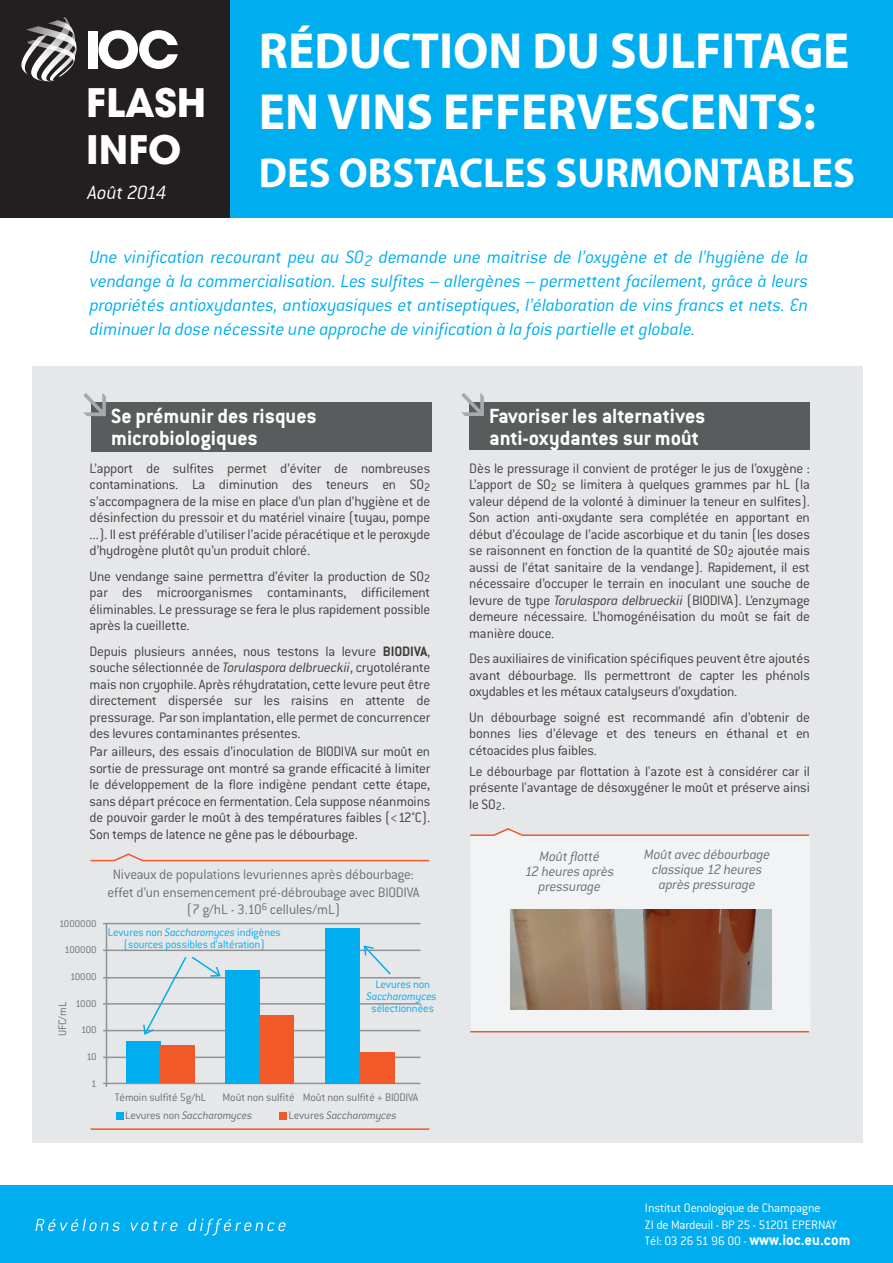
<style>
.page{position:relative;width:893px;height:1263px;background:#fff}
.page>*{position:absolute;margin:0;border:0;box-sizing:border-box;transform-origin:0 0}
.t1{font:700 51px/61.2px "Myriad Pro";color:#fff;scale:.96 1}
.t2{font:700 42px "Myriad Pro";color:#fff;scale:.96 1}
.t3{font:700 39px/46.8px "Avant Garde LT";color:#fff}
.t4{font:700 22.5px/22.5px "Conduit ITC";color:#fff}
.t5{font:italic 300 21px "Conduit ITC";letter-spacing:-.015em;color:#fff}
.t6{font:italic 300 19.5px/24px "Conduit ITC";letter-spacing:-.01em;color:#00aeef;text-align:justify}
.t7{font:300 15.15px/17.5px "Conduit ITC";letter-spacing:-.015em;color:#6c6d70;text-align:center}
.t8{font:300 15px/16.5px "Conduit ITC";letter-spacing:-.015em;color:#3e3e3f;text-align:justify}
.t9{font:italic 300 15px/15px "Conduit ITC";letter-spacing:-.015em;color:#6c6d70;text-align:center}
.t10{font:300 13.5px/16.5px "Conduit ITC";letter-spacing:-.015em;color:#fff}
.t11{font:300 12px/12px "Conduit ITC";letter-spacing:-.01em;color:#00aeef;text-align:center}
.t12{font:300 12px/17.2px "Conduit ITC";color:#6c6d70}
.t13{font:italic 300 12px "Conduit ITC";letter-spacing:-.015em;color:#6c6d70}
.t14{font:italic 300 12px "Conduit ITC";letter-spacing:-.015em;color:#00aeef}
.t15{font:300 10.65px "Conduit ITC";color:#6c6d70}
.s1{font-weight:700}
.s2{font-style:italic}
.s3{font-style:normal}
.s4{font-weight:700;font-size:16.5px}
</style>
<div class="page">
<div style="left:0;top:0;width:893px;height:218px;background:#00aeef"></div>
<div style="left:0;top:0;width:230px;height:218px;background:#231f20"></div>
<svg style="left:21px;top:17px;width:56px;height:65px"></svg>
<div style="left:88px;top:31px;width:9px;height:37px;background:#fff"></div>
<svg style="left:98px;top:30px;width:80px;height:39px"></svg>
<div style="left:0;top:1185px;width:893px;height:78px;background:#00aeef"></div>
<svg style="left:35px;top:1219px;width:85px;height:12px"></svg>
<svg style="left:131px;top:1220px;width:47px;height:11px"></svg>
<svg style="left:188px;top:1218px;width:98px;height:17px"></svg>
<div style="left:33px;top:366px;width:830px;height:777px;background:#e6e7e9"></div>
<div style="left:469px;top:402px;width:341px;height:48px;background:#595c5c"></div>
<svg style="left:461px;top:393px;width:23px;height:23px"></svg>
<div style="left:91px;top:402px;width:341px;height:50px;background:#595c5c"></div>
<svg style="left:83px;top:393px;width:23px;height:23px"></svg>
<div style="left:471px;top:837px;width:339px;height:194px;background:#f2f3f4"></div>
<img style="left:510px;top:909px;width:261px;height:100px">
<svg style="left:470px;top:828px;width:340px;height:9px"></svg>
<hr style="left:470px;top:1031px;width:339px;height:1px;background:#f15929">
<hr style="left:106px;top:924px;width:1px;height:163px;background:#919396">
<hr style="left:103px;top:1083px;width:318px;height:1px;background:#919396">
<hr style="left:103px;top:1056px;width:318px;height:2px;background:#919396">
<hr style="left:103px;top:1030px;width:318px;height:1px;background:#919396">
<hr style="left:103px;top:1003px;width:318px;height:1px;background:#919396">
<hr style="left:103px;top:977px;width:318px;height:1px;background:#919396">
<hr style="left:103px;top:949px;width:318px;height:2px;background:#919396">
<hr style="left:103px;top:923px;width:318px;height:1px;background:#919396">
<div style="left:126px;top:1041px;width:35px;height:42px;background:#00aeef"></div>
<div style="left:161px;top:1045px;width:34px;height:38px;background:#f15929"></div>
<div style="left:225px;top:970px;width:34px;height:113px;background:#00aeef"></div>
<div style="left:259px;top:1015px;width:35px;height:68px;background:#f15929"></div>
<div style="left:325px;top:928px;width:35px;height:155px;background:#00aeef"></div>
<div style="left:360px;top:1052px;width:35px;height:31px;background:#f15929"></div>
<div style="left:116px;top:1112px;width:7px;height:7px;background:#00aeef"></div>
<div style="left:279px;top:1112px;width:7px;height:7px;background:#f15929"></div>
<svg style="left:142px;top:956px;width:80px;height:79px"></svg>
<svg style="left:362px;top:945px;width:30px;height:30px"></svg>
<svg style="left:90px;top:853px;width:340px;height:9px"></svg>
<hr style="left:90px;top:1128px;width:339px;height:2px;background:#f15929">
<h3 class="t3" style="left:86px;top:79px;width:122px">FLASH<br>INFO</h3>
<h3 class="t5" style="left:88px;top:181px;width:81px">Août 2014</h3>
<h1 class="t1" style="left:259px;top:19px;width:617px">RÉDUCTION DU SULFITAGE<br>EN VINS EFFERVESCENTS:</h1>
<h2 class="t2" style="left:259px;top:146px;width:622px">DES OBSTACLES SURMONTABLES</h2>
<p class="t6" style="left:90px;top:245px;width:720px">Une vinification recourant peu au SO<sub>2</sub> demande une maitrise de l’oxygène et de l’hygiène de la vendange à la commercialisation. Les sulfites – allergènes – permettent facilement, grâce à leurs propriétés antioxydantes, antioxyasiques et antiseptiques, l’élaboration de vins francs et nets. En diminuer la dose nécessite une approche de vinification à la fois partielle et globale.</p>
<h3 class="t4" style="left:111px;top:404px;width:207px">Se prémunir des risques microbiologiques</h3>
<p class="t8" style="left:90px;top:460px;width:342px">L’apport de sulfites permet d’éviter de nombreuses contaminations. La diminution des teneurs en SO<sub>2 </sub>s’accompagnera de la mise en place d’un plan d’hygiène et de désinfection du pressoir et du matériel vinaire (tuyau, pompe ...). Il est préférable d’utiliser l’acide péracétique et le peroxyde d’hydrogène plutôt qu’un produit chloré.</p>
<p class="t8" style="left:90px;top:568px;width:342px">Une vendange saine permettra d’éviter la production de SO<sub>2 </sub>par des microorganismes contaminants, difficilement éliminables. Le pressurage se fera le plus rapidement possible après la cueillette.</p>
<p class="t8" style="left:90px;top:643px;width:342px">Depuis plusieurs années, nous testons la levure <span class="s1">BIODIVA</span>, souche sélectionnée de <span class="s2">Torulaspora delbrueckii</span>, cryotolérante mais non cryophile. Après réhydratation, cette levure peut être directement dispersée sur les raisins en attente de pressurage. Par son implantation, elle permet de concurrencer des levures contaminantes présentes.</p>
<p class="t8" style="left:90px;top:743px;width:342px">Par ailleurs, des essais d’inoculation de BIODIVA sur moût en sortie de pressurage ont montré sa grande efficacité à limiter le développement de la flore indigène pendant cette étape, sans départ précoce en fermentation. Cela suppose néanmoins de pouvoir garder le moût à des températures faibles (&lt;12°C).<br>Son temps de latence ne gêne pas le débourbage.</p>
<p class="t15" style="left:59px;top:918px;width:39px">1000000</p>
<p class="t15" style="left:65px;top:944px;width:34px">100000</p>
<p class="t15" style="left:70px;top:971px;width:28px">10000</p>
<p class="t15" style="left:76px;top:998px;width:23px">1000</p>
<p class="t15" style="left:81px;top:1024px;width:17px">100</p>
<p class="t15" style="left:86px;top:1051px;width:12px">10</p>
<p class="t15" style="left:91px;top:1078px;width:7px">1</p>
<p class="t12" style="left:54px;top:1036px;width:36px;rotate:-90deg">UFC/mL</p>
<p class="t7" style="left:108px;top:866px;width:313px">Niveaux de populations levuriennes après débourbage: effet d’un ensemencement pré-débroubage avec BIODIVA (7 g/hL - 3.10<sup>6</sup> cellules/mL)</p>
<p class="t11" style="left:108px;top:926px;width:174px">Levures non <span class="s2">Saccharomyces</span> indigènes (sources possibles d’altération)</p>
<p class="t11" style="left:375px;top:978px;width:56px">Levures non</p>
<p class="t14" style="left:367px;top:990px;width:72px">Saccharomyces</p>
<p class="t11" style="left:371px;top:1002px;width:64px">sélectionnées</p>
<p class="t12" style="left:115px;top:1089px;width:93px">Témoin sulfité 5g/hL</p>
<p class="t12" style="left:125px;top:1089px;width:295px;text-indent:97px">Moût non sulfité Moût non sulfité + BIODIVA<br>Levures non <span class="s2">Saccharomyces</span></p>
<p class="t13" style="left:289px;top:1108px;width:110px"><span class="s3">Levures</span> Saccharomyces</p>
<h3 class="t4" style="left:489px;top:404px;width:218px">Favoriser les alternatives anti-oxydantes sur moût</h3>
<p class="t8" style="left:469px;top:460px;width:342px">Dès le pressurage il convient de protéger le jus de l’oxygène :<br>L’apport de SO<sub>2</sub> se limitera à quelques grammes par hL (la valeur dépend de la volonté à diminuer la teneur en sulfites).<br>Son action anti-oxydante sera complétée en apportant en début d’écoulage de l’acide ascorbique et du tanin (les doses se raisonnent en fonction de la quantité de SO<sub>2</sub> ajoutée mais aussi de l’état sanitaire de la vendange). Rapidement, il est nécessaire d’occuper le terrain en inoculant une souche de levure de type <span class="s2">Torulaspora delbrueckii</span> (BIODIVA). L’enzymage demeure nécessaire. L’homogénéisation du moût se fait de manière douce.</p>
<p class="t8" style="left:469px;top:650px;width:342px">Des auxiliaires de vinification spécifiques peuvent être ajoutés avant débourbage. Ils permettront de capter les phénols oxydables et les métaux catalyseurs d’oxydation.</p>
<p class="t8" style="left:469px;top:709px;width:342px">Un débourbage soigné est recommandé afin d’obtenir de bonnes lies d’élevage et des teneurs en éthanal et en cétoacides plus faibles.</p>
<p class="t8" style="left:469px;top:763px;width:342px">Le débourbage par flottation à l'azote est à considérer car il présente l'avantage de désoxygéner le moût et préserve ainsi le SO<sub>2</sub>.</p>
<p class="t9" style="left:525px;top:848px;width:91px">Moût flotté<br>12 heures après pressurage</p>
<p class="t9" style="left:644px;top:847px;width:128px">Moût avec débourbage classique 12 heures après pressurage</p>
<p class="t10" style="left:645px;top:1200px;width:207px">Institut Oenologique de Champagne<br>ZI de Mardeuil - BP 25 - 51201 EPERNAY<br>Tél: 03 26 51 96 00 - <span class="s4">www.ioc.eu.com</span></p>
</div>
